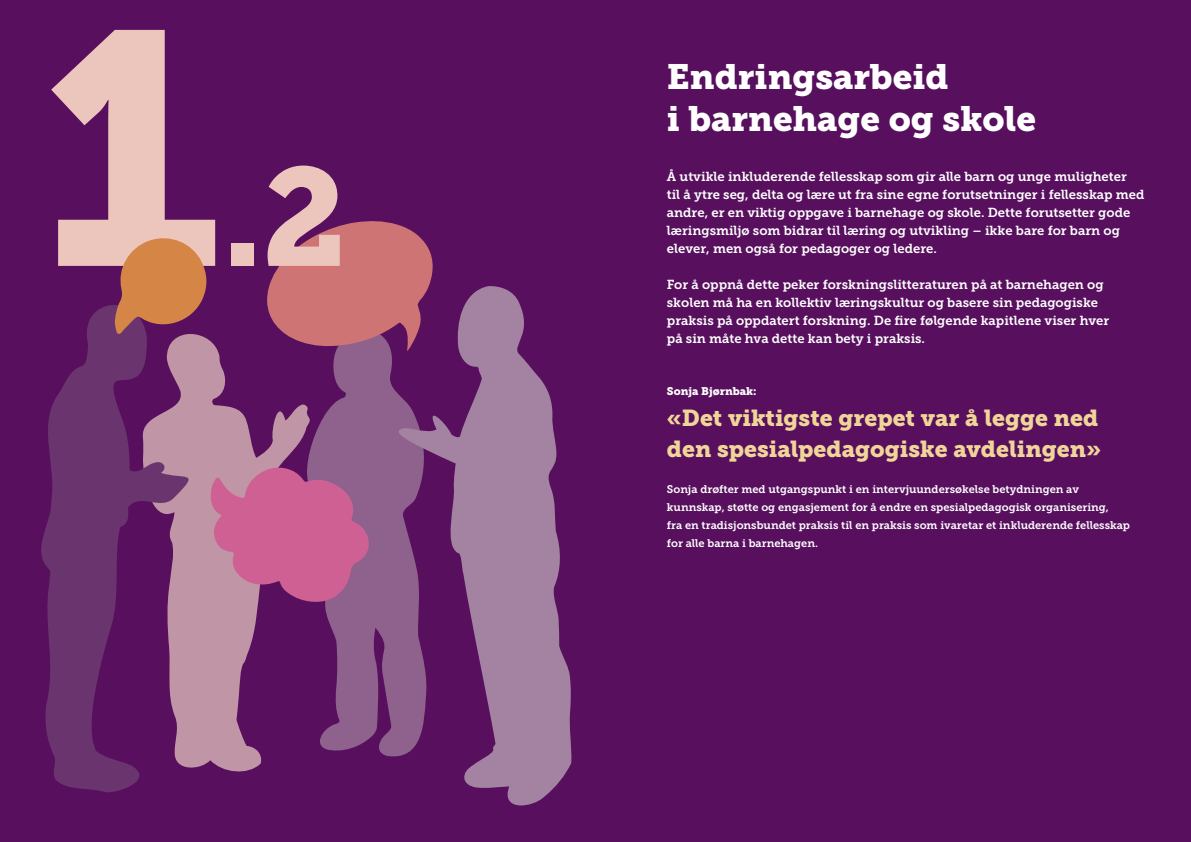
<style>
.page{position:relative;width:1191px;height:842px;background:#570f5e}
.page>*{position:absolute;margin:0;border:0;box-sizing:border-box;transform-origin:0 0}
.H2_Mellomtittel{font:330px "Museo Slab 900";color:#ecc6bd}
.H2_Mellomtittel-2{font:138px "Museo Slab 900";color:#ecc6bd}
.H1_Hovedtittel{font:35px/42px "Museo Slab 900";color:#fff}
.H2_Mellomtittel-3{font:23px "Museo Slab 900";color:#f0d598}
.H2_Mellomtittel-4{font:13px/18px "Museo Slab 700";color:#fff}
.H2_Mellomtittel-5{font:11px/18px "Museo Slab 700";color:#fff}
.H2_Mellomtittel-6{font:11px "Museo Slab 900";color:#fff}
</style>
<div class="page">
<svg style="left:203px;top:336px;width:86px;height:436px"></svg>
<svg style="left:41px;top:305px;width:162px;height:488px"></svg>
<svg style="left:289px;top:352px;width:108px;height:405px;fill:#8e628c"></svg>
<svg style="left:397px;top:286px;width:174px;height:519px"></svg>
<svg style="left:264px;top:221px;width:170px;height:131px"></svg>
<svg style="left:211px;top:466px;width:161px;height:137px;background:#be6493"></svg>
<svg style="left:114px;top:238px;width:93px;height:97px"></svg>
<h2 class="H2_Mellomtittel" style="left:42px;top:-41px;width:180px">1</h2>
<h2 class="H2_Mellomtittel-2" style="left:223px;top:137px;width:125px">.2</h2>
<h1 class="H1_Hovedtittel" style="left:667px;top:56px;width:371px">Endringsarbeid<br>i barnehage og skole</h1>
<h2 class="H2_Mellomtittel-4" style="left:667px;top:168px;width:479px">Å utvikle inkluderende fellesskap som gir alle barn og unge muligheter<br>til å ytre seg, delta og lære ut fra sine egne forutsetninger i fellesskap med andre, er en viktig oppgave i barnehage og skole. Dette forutsetter gode læringsmiljø som bidrar til læring og utvikling – ikke bare for barn og elever, men også for pedagoger og ledere.</h2>
<h2 class="H2_Mellomtittel-4" style="left:667px;top:276px;width:444px">For å oppnå dette peker forskningslitteraturen på at barnehagen og skolen må ha en kollektiv læringskultur og basere sin pedagogiske praksis på oppdatert forskning. De fire følgende kapitlene viser hver på sin måte hva dette kan bety i praksis.</h2>
<h2 class="H2_Mellomtittel-6" style="left:667px;top:385px;width:91px">Sonja Bjørnbak:</h2>
<h2 class="H2_Mellomtittel-3" style="left:667px;top:405px;width:433px">«Det viktigste grepet var å legge ned</h2>
<h2 class="H2_Mellomtittel-3" style="left:667px;top:436px;width:435px">den spesialpedagogiske avdelingen»</h2>
<h2 class="H2_Mellomtittel-5" style="left:667px;top:481px;width:465px">Sonja drøfter med utgangspunkt i en intervjuundersøkelse betydningen av kunnskap, støtte og engasjement for å endre en spesialpedagogisk organisering,<br>fra en tradisjonsbundet praksis til en praksis som ivaretar et inkluderende fellesskap for alle barna i barnehagen.</h2>
</div>
